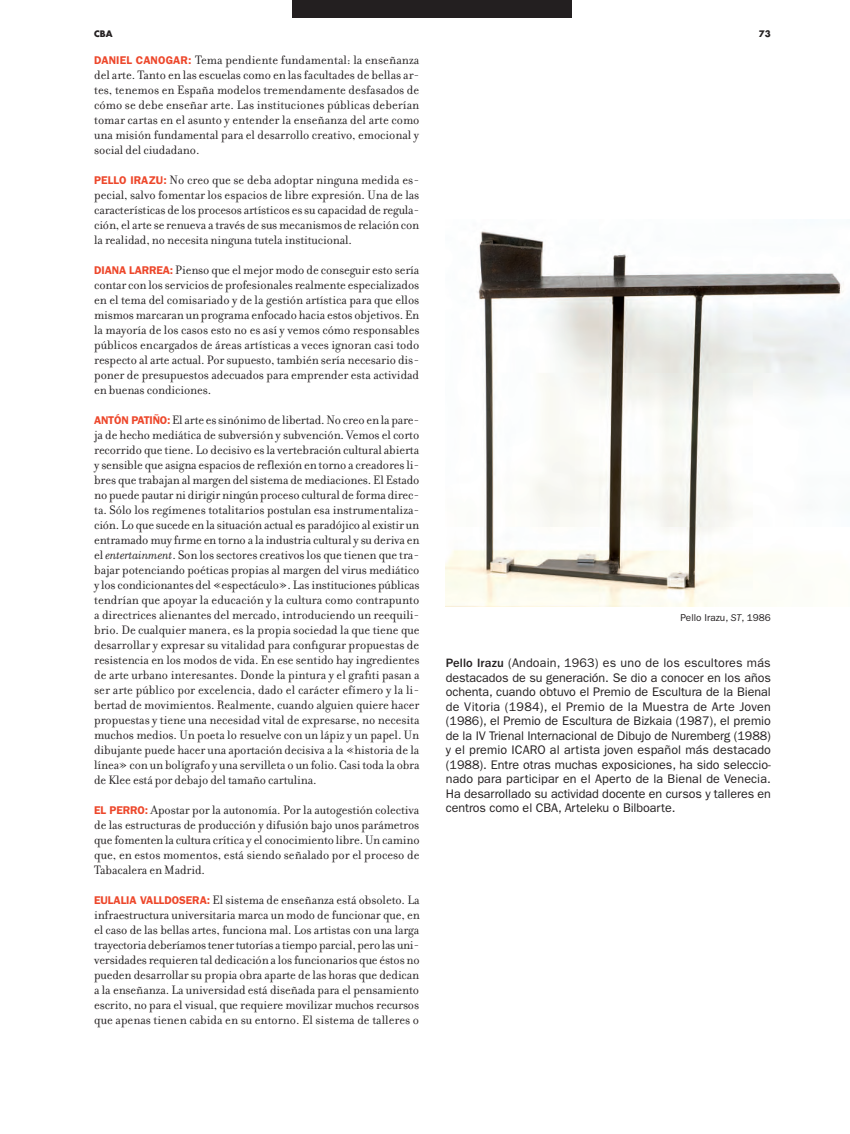
<style>
.page{position:relative;width:850px;height:1134px;background:#fff}
.page>*{position:absolute;margin:0;border:0;box-sizing:border-box;transform-origin:0 0}
.t1{font:13.12px/15px "Filosofia";letter-spacing:-.005em;color:#231f20;text-align:justify}
.t2{font:12.5px/14.5px "ITC Franklin Gothic Std";letter-spacing:-.005em;color:#231f20;text-align:justify}
.t3{font:10px "ITC Franklin Gothic Std";color:#231f20}
.t4{font:700 8.75px "Futura";color:#231f20}
.s1{font-family:"ITC Franklin Gothic Std";font-weight:600;font-size:11.25px;color:#ed472b}
.s2{font-style:italic}
.s3{font-weight:500}
</style>
<div class="page">
<div style="left:292px;top:0;width:280px;height:18px;background:#231f20"></div>
<img style="left:446px;top:231px;width:404px;height:375px">
<p class="t4" style="left:94px;top:28px;width:20px">CBA</p>
<p class="t4" style="left:759px;top:28px;width:13px">73</p>
<p class="t1" style="left:94px;top:53px;width:327px"><span class="s1">DANIEL CANOGAR:</span> Tema pendiente fundamental: la enseñanza del arte. Tanto en las escuelas como en las facultades de bellas ar&shy;tes, tenemos en España modelos tremendamente desfasados de cómo se debe enseñar arte. Las instituciones públicas deberían tomar cartas en el asunto y entender la enseñanza del arte como una misión fundamental para el desarrollo creativo, emocional y social del ciudadano.</p>
<p class="t1" style="left:94px;top:173px;width:327px"><span class="s1">PELLO IRAZU:</span> No creo que se deba adoptar ninguna medida es&shy;pecial, salvo fomentar los espacios de libre expresión. Una de las características de los procesos artísticos es su capacidad de regula&shy;ción, el arte se renueva a través de sus mecanismos de relación con la realidad, no necesita ninguna tutela institucional.</p>
<p class="t1" style="left:94px;top:263px;width:327px"><span class="s1">DIANA LARREA:</span> Pienso que el mejor modo de conseguir esto sería contar con los servicios de profesionales realmente especializados en el tema del comisariado y de la gestión artística para que ellos mismos marcaran un programa enfocado hacia estos objetivos. En la mayoría de los casos esto no es así y vemos cómo responsables públicos encargados de áreas artísticas a veces ignoran casi todo respecto al arte actual. Por supuesto, también sería necesario dis&shy;poner de presupuestos adecuados para emprender esta actividad en buenas condiciones.</p>
<p class="t1" style="left:94px;top:413px;width:327px"><span class="s1">ANTÓN PATIÑO:</span> El arte es sinónimo de libertad. No creo en la pare&shy;ja de hecho mediática de subversión y subvención. Vemos el corto recorrido que tiene. Lo decisivo es la vertebración cultural abierta y sensible que asigna espacios de reflexión en torno a creadores li&shy;bres que trabajan al margen del sistema de mediaciones. El Estado no puede pautar ni dirigir ningún proceso cultural de forma direc&shy;ta. Sólo los regímenes totalitarios postulan esa instrumentaliza&shy;ción. Lo que sucede en la situación actual es paradójico al existir un entramado muy firme en torno a la industria cultural y su deriva en el <span class="s2">entertainment</span>. Son los sectores creativos los que tienen que tra&shy;bajar potenciando poéticas propias al margen del virus mediático y los condicionantes del «espectáculo». Las instituciones públicas tendrían que apoyar la educación y la cultura como contrapunto a directrices alienantes del mercado, introduciendo un reequili&shy;brio. De cualquier manera, es la propia sociedad la que tiene que desarrollar y expresar su vitalidad para configurar propuestas de resistencia en los modos de vida. En ese sentido hay ingredientes de arte urbano interesantes. Donde la pintura y el grafiti pasan a ser arte público por excelencia, dado el carácter efímero y la li&shy;bertad de movimientos. Realmente, cuando alguien quiere hacer propuestas y tiene una necesidad vital de expresarse, no necesita muchos medios. Un poeta lo resuelve con un lápiz y un papel. Un dibujante puede hacer una aportación decisiva a la «historia de la línea» con un bolígrafo y una servilleta o un folio. Casi toda la obra de Klee está por debajo del tamaño cartulina.</p>
<p class="t1" style="left:94px;top:803px;width:327px"><span class="s1">EL PERRO:</span> Apostar por la autonomía. Por la autogestión colectiva de las estructuras de producción y difusión bajo unos parámetros que fomenten la cultura crítica y el conocimiento libre. Un camino que, en estos momentos, está siendo señalado por el proceso de Tabacalera en Madrid.</p>
<p class="t1" style="left:94px;top:893px;width:327px"><span class="s1">EULALIA VALLDOSERA:</span> El sistema de enseñanza está obsoleto. La infraestructura universitaria marca un modo de funcionar que, en el caso de las bellas artes, funciona mal. Los artistas con una larga trayectoria deberíamos tener tutorías a tiempo parcial, pero las uni&shy;versidades requieren tal dedicación a los funcionarios que éstos no pueden desarrollar su propia obra aparte de las horas que dedican a la enseñanza. La universidad está diseñada para el pensamiento escrito, no para el visual, que requiere movilizar muchos recursos que apenas tienen cabida en su entorno. El sistema de talleres o</p>
<p class="t3" style="left:681px;top:612px;width:92px">Pello Irazu, <span class="s2">ST</span>, 1986</p>
<p class="t2" style="left:446px;top:656px;width:327px"><span class="s3">Pello Irazu</span> (Andoain, 1963) es uno de los escultores más destacados de su generación. Se dio a conocer en los años ochenta, cuando obtuvo el Premio de Escultura de la Bienal de Vitoria (1984), el Premio de la Muestra de Arte Joven (1986), el Premio de Escultura de Bizkaia (1987), el premio de la IV Trienal Internacional de Dibujo de Nuremberg (1988) y el premio ICARO al artista joven español más destacado (1988). Entre otras muchas exposiciones, ha sido seleccio&shy;nado para participar en el Aperto de la Bienal de Venecia.<br>Ha desarrollado su actividad docente en cursos y talleres en centros como el CBA, Arteleku o Bilboarte.</p>
</div>
